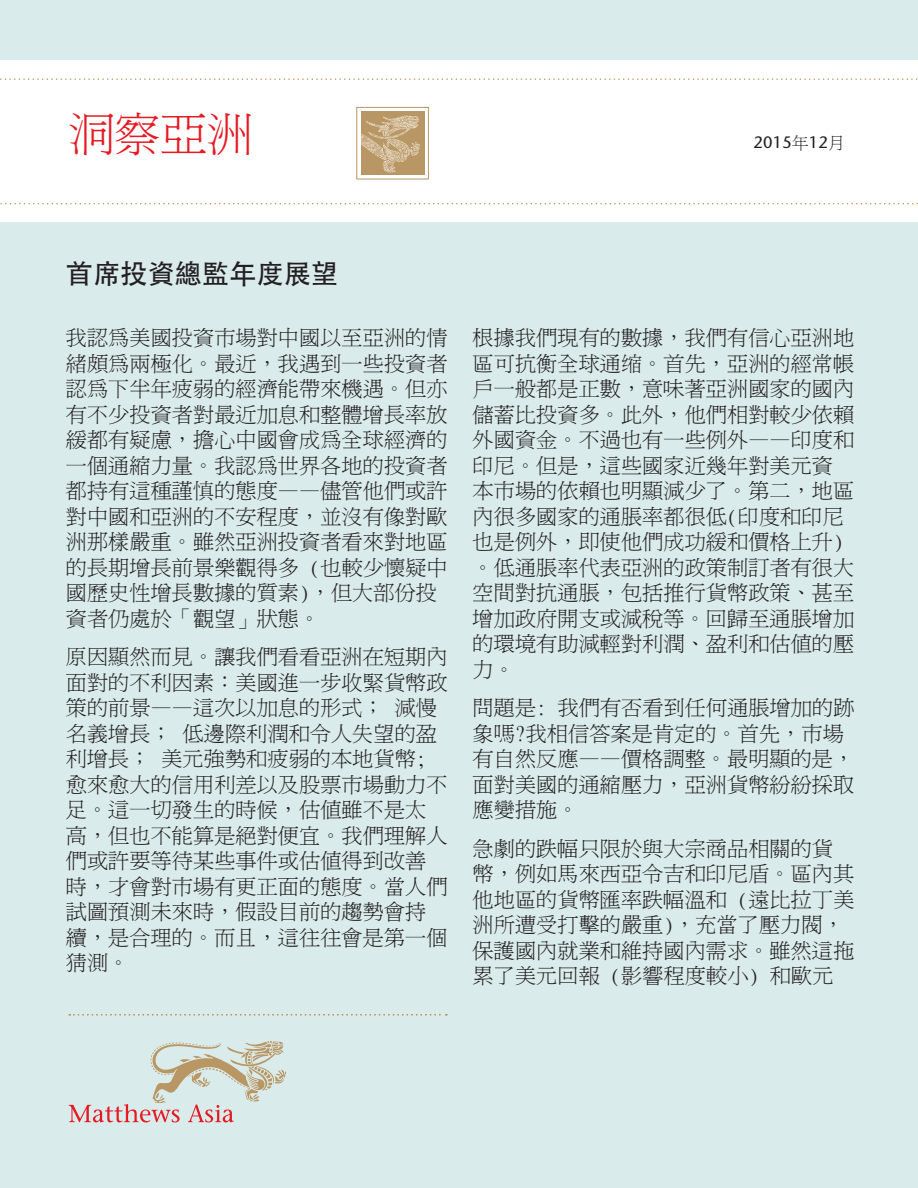
<style>
.page{position:relative;width:918px;height:1188px;background:#daebeb}
.page>*{position:absolute;margin:0;border:0;box-sizing:border-box;transform-origin:0 0}
.t1{font:500 46.5px "Stone Serif Std";letter-spacing:-.01em;color:#e51a23}
.t2{font:46.5px "Ming Li U";color:#e51a23}
._3_Body_text{font:500 27px "ST Heiti TC";letter-spacing:.01em;color:#231f20}
._3_Body_text-2{font:21px/25.5px "Ming Li U";letter-spacing:.01em;color:#231f20}
.t3{font:500 16.5px "Stone Sans Std";letter-spacing:.01em;color:#231f20}
.s1{font-family:"Ming Li U";font-weight:400}
</style>
<div class="page">
<svg style="left:69px;top:1041px;width:217px;height:81px"></svg>
<div style="left:0;top:60px;width:918px;height:162px;background:#fff"></div>
<svg style="left:0;top:78px;width:918px;height:2px"></svg>
<svg style="left:0;top:203px;width:918px;height:1px"></svg>
<svg style="left:69px;top:1014px;width:378px;height:1px"></svg>
<div style="left:357px;top:107px;width:72px;height:72px;border:1px solid #b99764"></div>
<svg style="left:361px;top:112px;width:63px;height:63px;background:#c2a579"></svg>
<p class="t2" style="left:69px;top:105px;width:186px">洞察亞洲</p>
<p class="t1" style="left:69px;top:104px;width:251px">Asia Insight</p>
<p class="t3" style="left:754px;top:132px;width:92px">2015<span class="s1">年</span>12<span class="s1">月</span></p>
<p class="_3_Body_text" style="left:66px;top:258px;width:274px">首席投資總監年度展望</p>
<p class="_3_Body_text-2" style="left:66px;top:324px;width:383px">我認為美國投資市場對中國以至亞洲的情緒頗為兩極化。最近，我遇到一些投資者認為下半年疲弱的經濟能帶來機遇。但亦有不少投資者對最近加息和整體增長率放緩都有疑慮，擔心中國會成為全球經濟的一個通縮力量。我認為世界各地的投資者都持有這種謹慎的態度——儘管他們或許對中國和亞洲的不安程度，並沒有像對歐洲那樣嚴重。雖然亞洲投資者看來對地區的長期增長前景樂觀得多 (也較少懷疑中國歷史性增長數據的質素)，但大部份投資者仍處於「觀望」狀態。</p>
<p class="_3_Body_text-2" style="left:66px;top:643px;width:383px">原因顯然而見。讓我們看看亞洲在短期內面對的不利因素：美國進一步收緊貨幣政策的前景——這次以加息的形式； 減慢名義增長； 低邊際利潤和令人失望的盈利增長； 美元強勢和疲弱的本地貨幣;愈來愈大的信用利差以及股票市場動力不足。這一切發生的時候，估值雖不是太高，但也不能算是絕對便宜。我們理解人們或許要等待某些事件或估值得到改善時，才會對市場有更正面的態度。當人們試圖預測未來時，假設目前的趨勢會持續，是合理的。而且，這往往會是第一個猜測。</p>
<p class="_3_Body_text-2" style="left:473px;top:324px;width:383px">根據我們現有的數據，我們有信心亞洲地區可抗衡全球通缩。首先，亞洲的經常帳戶一般都是正數，意味著亞洲國家的國內儲蓄比投資多。此外，他們相對較少依賴外國資金。不過也有一些例外——印度和印尼。但是，這些國家近幾年對美元資本市場的依賴也明顯減少了。第二，地區內很多國家的通脹率都很低(印度和印尼也是例外，即使他們成功緩和價格上升)。低通脹率代表亞洲的政策制訂者有很大空間對抗通脹，包括推行貨幣政策、甚至增加政府開支或減稅等。回歸至通脹增加的環境有助減輕對利潤、盈利和估值的壓力。</p>
<p class="_3_Body_text-2" style="left:473px;top:694px;width:383px">問題是: 我們有否看到任何通脹增加的跡象嗎?我相信答案是肯定的。首先，市場有自然反應——價格調整。最明顯的是，面對美國的通縮壓力，亞洲貨幣紛紛採取應變措施。</p>
<p class="_3_Body_text-2" style="left:473px;top:835px;width:383px">急劇的跌幅只限於與大宗商品相關的貨幣，例如馬來西亞令吉和印尼盾。區內其他地區的貨幣匯率跌幅溫和 (遠比拉丁美洲所遭受打擊的嚴重)，充當了壓力閥，保護國內就業和維持國內需求。雖然這拖累了美元回報 (影響程度較小) 和歐元</p>
</div>
